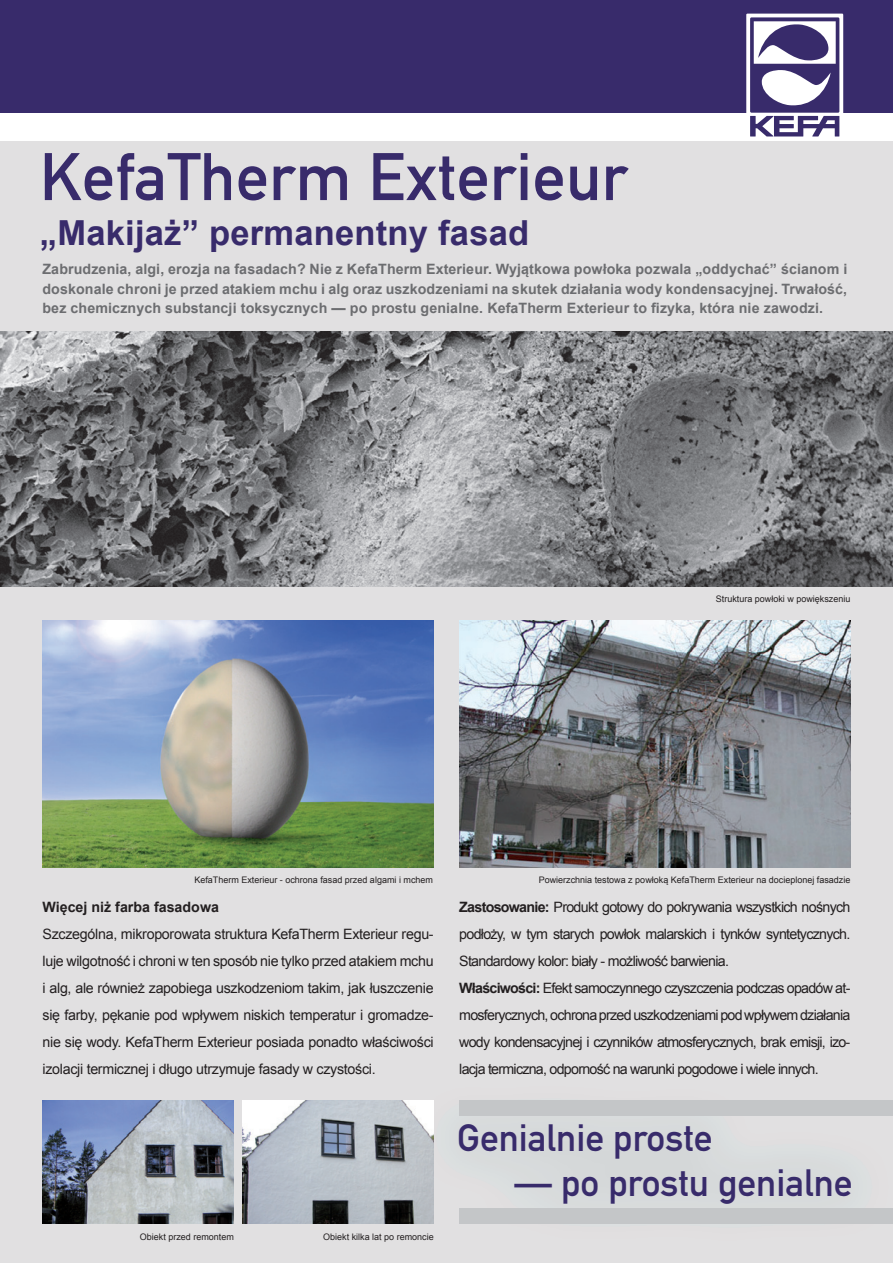
<style>
.page{position:relative;width:893px;height:1263px;background:#fff}
.page>*{position:absolute;margin:0;border:0;box-sizing:border-box;transform-origin:0 0}
.t1{font:66px "DIN Mittelschrift Std";letter-spacing:.005em;color:#382b6b}
.t2{font:37.5px "DIN Mittelschrift Std";color:#382b6b}
.t3{font:700 34.5px "Arial";letter-spacing:.005em;color:#382b6b}
.t4{font:14.25px/27px "Arial";letter-spacing:-.05em;color:#231f20;text-align:justify}
.t5{font:700 14.25px/19.5px "Arial";letter-spacing:.005em;color:#6c6d70;text-align:justify}
.t6{font:700 14.25px "Arial";color:#231f20}
.t7{font:9px "Arial";color:#231f20}
.s1{font-weight:700}
</style>
<div class="page">
<div style="left:0;top:137px;width:893px;height:1126px;background:#e1e0e1"></div>
<div style="left:459px;top:1100px;width:434px;height:16px;background:#c4c6c8"></div>
<div style="left:459px;top:1209px;width:434px;height:15px;background:#c4c6c8"></div>
<img style="left:459px;top:621px;width:391px;height:246px">
<img style="left:43px;top:621px;width:391px;height:246px">
<img style="left:0;top:332px;width:893px;height:255px">
<img style="left:43px;top:1100px;width:191px;height:124px">
<img style="left:242px;top:1100px;width:192px;height:124px">
<div style="left:0;top:0;width:893px;height:113px;background:#382b6b"></div>
<div style="left:0;top:113px;width:893px;height:27px;background:#fff"></div>
<div style="left:746px;top:14px;width:97px;height:118px;background:#fff"></div>
<svg style="left:750px;top:17px;width:89px;height:119px"></svg>
<h1 class="t1" style="left:40px;top:138px;width:589px">KefaTherm Exterieur</h1>
<h3 class="t3" style="left:40px;top:210px;width:491px">„Makijaż” permanentny fasad</h3>
<p class="t5" style="left:43px;top:260px;width:806px">Zabrudzenia, algi, erozja na fasadach? Nie z KefaTherm Exterieur. Wyjątkowa powłoka pozwala „oddychać” ścianom i doskonale chroni je przed atakiem mchu i alg oraz uszkodzeniami na skutek działania wody kondensacyjnej. Trwałość, bez chemicznych substancji toksycznych — po prostu genialne. KefaTherm Exterieur to fizyka, która nie zawodzi.</p>
<p class="t7" style="left:716px;top:593px;width:136px">Struktura powłoki w powiększeniu</p>
<p class="t7" style="left:194px;top:873px;width:240px">KefaTherm Exterieur - ochrona fasad przed algami i mchem</p>
<p class="t6" style="left:43px;top:897px;width:178px">Więcej niż farba fasadowa</p>
<p class="t4" style="left:43px;top:920px;width:393px">Szczególna, mikroporowata struktura KefaTherm Exterieur regu&shy;luje wilgotność i chroni w ten sposób nie tylko przed atakiem mchu i alg, ale również zapobiega uszkodzeniom takim, jak łuszczenie się farby, pękanie pod wpływem niskich temperatur i gromadze&shy;nie się wody. KefaTherm Exterieur posiada ponadto właściwości izolacji termicznej i długo utrzymuje fasady w czystości.</p>
<p class="t7" style="left:140px;top:1231px;width:96px">Obiekt przed remontem</p>
<p class="t7" style="left:323px;top:1231px;width:112px">Obiekt kilka lat po remoncie</p>
<p class="t7" style="left:539px;top:873px;width:313px">Powierzchnia testowa z powłoką KefaTherm Exterieur na docieplonej fasadzie</p>
<p class="t4" style="left:459px;top:893px;width:393px;text-align:left"><span class="s1">Zastosowanie:</span> Produkt gotowy do pokrywania wszystkich nośnych podłoży, w tym starych powłok malarskich i tynków syntetycznych.<br>Standardowy kolor: biały - możliwość barwienia.<br><span class="s1">Właściwości:</span> Efekt samoczynnego czyszczenia podczas opadów at&shy;mosferycznych, ochrona przed uszkodzeniami pod wpływem działania wody kondensacyjnej i czynników atmosferycznych, brak emisji, izo&shy;lacja termiczna, odporność na warunki pogodowe i wiele innych.</p>
<h2 class="t2" style="left:457px;top:1116px;width:257px">Genialnie proste</h2>
<h2 class="t2" style="left:515px;top:1161px;width:340px">— po prostu genialne</h2>
</div>
